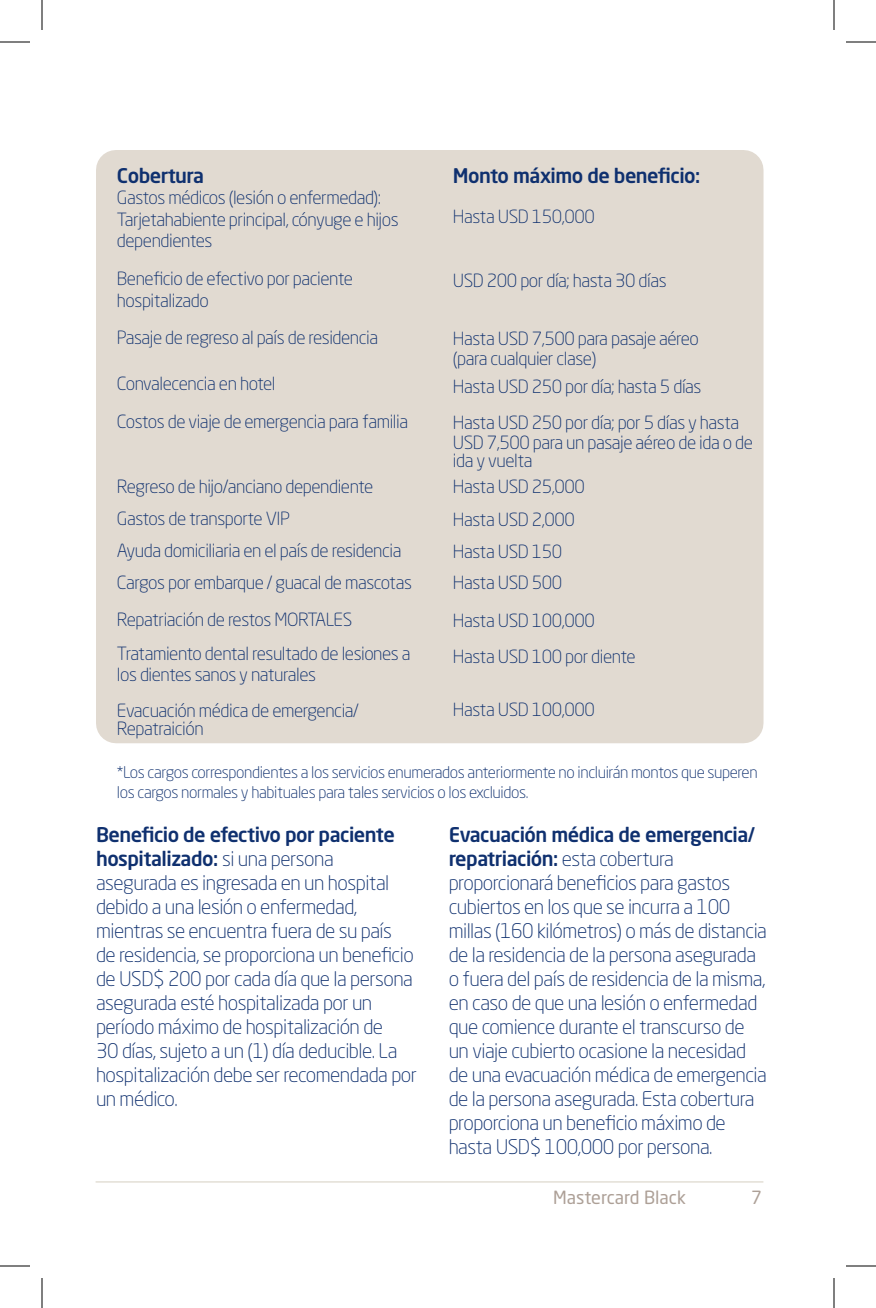
<style>
.page{position:relative;width:876px;height:1308px;background:#fff}
.page>*{position:absolute;margin:0;border:0;box-sizing:border-box;transform-origin:0 0}
.t1{font:300 20px/24px "Neo Sans Std";letter-spacing:-.025em;color:#0f306f}
.t2{font:500 20px "Neo Sans Std";letter-spacing:-.025em;color:#0f306f}
.t3{font:300 18px/21.6px "Neo Sans Std";letter-spacing:-.025em;color:#0f306f}
.t4{font:18px "Neo Sans Std";color:#ada097}
.t5{font:300 16px/19.2px "Neo Sans Std";letter-spacing:-.025em;color:#0f306f}
.s1{font-weight:500}
</style>
<div class="page">
<hr style="left:96px;top:1181px;width:667px;height:2px;background:#e3dfd6">
<div style="left:96px;top:150px;width:668px;height:593px;background:#e1dad1"></div>
<hr style="left:0;top:42px;width:30px;height:1px;background:#000">
<hr style="left:846px;top:42px;width:30px;height:1px;background:#000">
<hr style="left:0;top:1266px;width:30px;height:1px;background:#000">
<hr style="left:846px;top:1266px;width:30px;height:1px;background:#000">
<hr style="left:42px;top:0;width:1px;height:30px;background:#000">
<hr style="left:42px;top:1278px;width:1px;height:30px;background:#000">
<hr style="left:834px;top:0;width:1px;height:30px;background:#000">
<hr style="left:834px;top:1278px;width:1px;height:30px;background:#000">
<p class="t2" style="left:117px;top:163px;width:89px">Cobertura</p>
<p class="t3" style="left:117px;top:187px;width:283px">Gastos médicos (lesión o enfermedad):<br>Tarjetahabiente principal, cónyuge e hijos dependientes</p>
<p class="t3" style="left:117px;top:267px;width:237px">Beneficio de efectivo por paciente hospitalizado</p>
<p class="t3" style="left:117px;top:327px;width:263px">Pasaje de regreso al país de residencia</p>
<p class="t3" style="left:117px;top:365px;width:293px;line-height:37.6px">Convalecencia en hotel<br>Costos de viaje de emergencia para familia</p>
<p class="t3" style="left:117px;top:470px;width:297px;line-height:32px">Regreso de hijo/anciano dependiente Gastos de transporte VIP<br>Ayuda domiciliaria en el país de residencia Cargos por embarque / guacal de mascotas</p>
<p class="t3" style="left:117px;top:603px;width:295px;line-height:33.6px">Repatriación de restos MORTALES<br>Tratamiento dental resultado de lesiones a</p>
<p class="t3" style="left:117px;top:657px;width:243px;line-height:35.6px">los dientes sanos y naturales<br>Evacuación médica de emergencia/</p>
<p class="t3" style="left:117px;top:717px;width:88px">Repatraición</p>
<p class="t2" style="left:453px;top:163px;width:249px">Monto máximo de beneficio:</p>
<p class="t3" style="left:453px;top:205px;width:143px">Hasta USD 150,000</p>
<p class="t3" style="left:453px;top:269px;width:215px">USD 200 por día; hasta 30 días</p>
<p class="t3" style="left:453px;top:328px;width:248px;line-height:20px">Hasta USD 7,500 para pasaje aéreo (para cualquier clase)</p>
<p class="t3" style="left:453px;top:368px;width:288px;line-height:36px">Hasta USD 250 por día; hasta 5 días<br>Hasta USD 250 por día; por 5 días y hasta</p>
<p class="t3" style="left:453px;top:433px;width:302px;line-height:18px">USD 7,500 para un pasaje aéreo de ida o de ida y vuelta</p>
<p class="t3" style="left:453px;top:469px;width:133px;line-height:33.6px">Hasta USD 25,000<br>Hasta USD 2,000</p>
<p class="t3" style="left:453px;top:535px;width:111px;line-height:31.6px">Hasta USD 150<br>Hasta USD 500</p>
<p class="t3" style="left:453px;top:602px;width:184px;line-height:35.6px">Hasta USD 100,000<br>Hasta USD 100 por diente</p>
<p class="t3" style="left:453px;top:699px;width:143px">Hasta USD 100,000</p>
<p class="t5" style="left:117px;top:763px;width:642px">*Los cargos correspondientes a los servicios enumerados anteriormente no incluirán montos que superen los cargos normales y habituales para tales servicios o los excluidos.</p>
<p class="t1" style="left:96px;top:823px;width:323px"><span class="s1">Beneficio de efectivo por paciente hospitalizado:</span> si una persona asegurada es ingresada en un hospital debido a una lesión o enfermedad, mientras se encuentra fuera de su país<br>de residencia, se proporciona un beneficio de USD$ 200 por cada día que la persona asegurada esté hospitalizada por un período máximo de hospitalización de<br>30 días, sujeto a un (1) día deducible. La hospitalización debe ser recomendada por un médico.</p>
<p class="t1" style="left:449px;top:823px;width:320px"><span class="s1">Evacuación médica de emergencia/ repatriación:</span> esta cobertura proporcionará beneficios para gastos cubiertos en los que se incurra a 100 millas (160 kilómetros) o más de distancia de la residencia de la persona asegurada o fuera del país de residencia de la misma, en caso de que una lesión o enfermedad que comience durante el transcurso de un viaje cubierto ocasione la necesidad de una evacuación médica de emergencia de la persona asegurada. Esta cobertura proporciona un beneficio máximo de hasta USD$ 100,000 por persona.</p>
<p class="t4" style="left:553px;top:1186px;width:134px">Mastercard Black</p>
<p class="t4" style="left:751px;top:1186px;width:12px">7</p>
</div>
